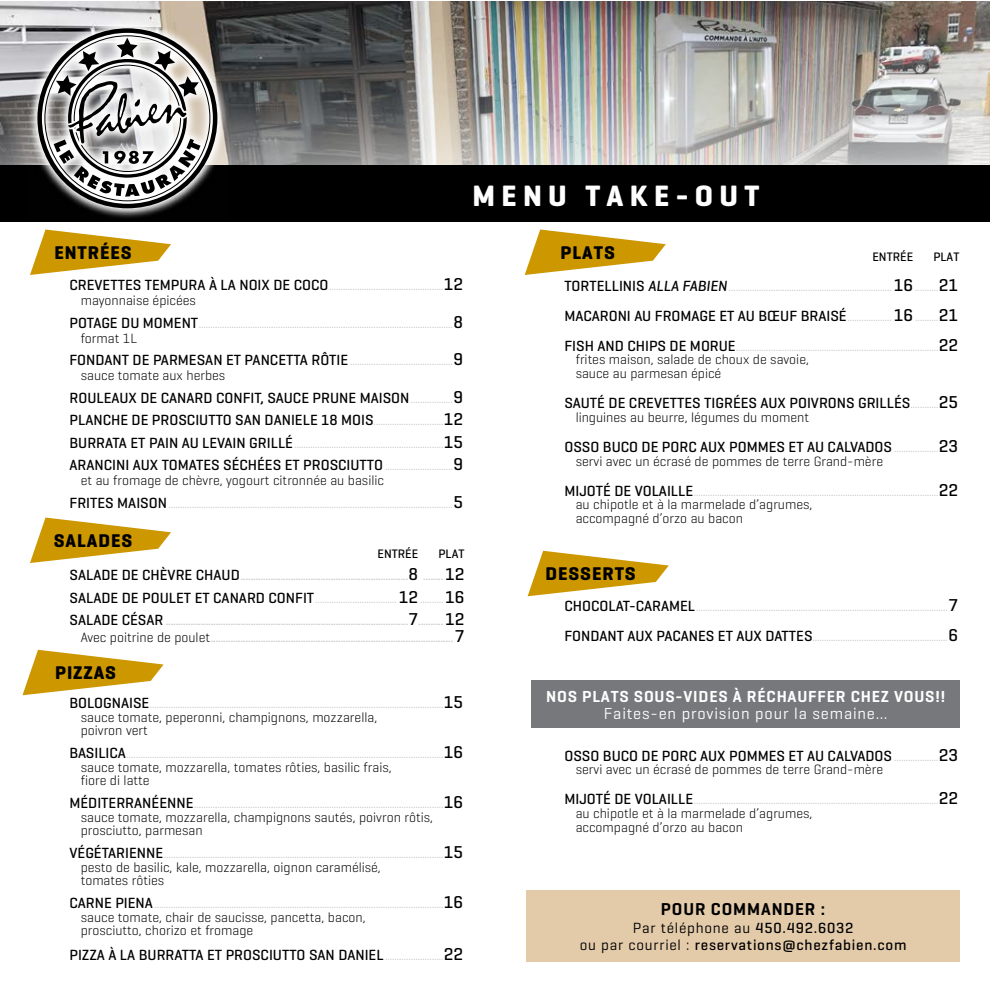
<style>
.page{position:relative;width:990px;height:990px;background:#fff}
.page>*{position:absolute;margin:0;border:0;box-sizing:border-box;transform-origin:0 0}
.t1{font:700 30px "Geogrotesque";letter-spacing:.21em;color:#fff}
.t2{font:700 18.75px "Geogrotesque";letter-spacing:.05em;color:#000}
.t3{font:600 17.5px "Geogrotesque";letter-spacing:.05em;color:#000}
.t4{font:600 16.25px "Geogrotesque";letter-spacing:.05em;color:#fff}
.t5{font:16.25px "Geogrotesque";letter-spacing:.05em;color:#fff}
.t6{font:500 15px/22.5px "Geogrotesque";color:#000}
.t7{font:500 15px/17.5px "Geogrotesque";letter-spacing:.05em;color:#000;text-align:center}
.t8{font:300 13.75px/13.8px "Geogrotesque";color:#000}
.t9{font:500 12.5px "Geogrotesque";color:#000}
.t10{font:500 10px "Geogrotesque";color:#c7c8ca}
.t11{font:600 10px/16.2px "Geogrotesque";color:#c7c8ca;text-align:right}
.s1{font-size:15px;color:#000}
.s2{font-size:17.5px;color:#000}
.s3{font-size:10px;color:#c7c8ca}
.s4{font-size:17.5px}
.s5{font-weight:500;font-size:15px;color:#000}
.s6{font-weight:500;font-size:17.5px;color:#000}
.s7{font-weight:300;font-size:13.75px;color:#000}
.s8{font-style:italic;font-size:15px;color:#000}
.s9{font-weight:400}
</style>
<div class="page">
<svg style="left:30px;top:229px;width:141px;height:46px"></svg>
<svg style="left:30px;top:518px;width:141px;height:45px"></svg>
<svg style="left:525px;top:229px;width:141px;height:46px"></svg>
<img style="left:0;top:2px;width:990px;height:163px">
<div style="left:0;top:165px;width:990px;height:56px;background:#000"></div>
<svg style="left:27px;top:18px;width:201px;height:200px"></svg>
<svg style="left:37px;top:28px;width:180px;height:180px"></svg>
<svg style="left:22px;top:650px;width:142px;height:45px"></svg>
<svg style="left:528px;top:551px;width:141px;height:45px"></svg>
<div style="left:526px;top:891px;width:434px;height:71px;background:#e3cbaa"></div>
<div style="left:531px;top:680px;width:429px;height:48px;background:#77787b"></div>
<h1 class="t1" style="left:473px;top:177px;width:288px">MENU TAKE-OUT</h1>
<h2 class="t2" style="left:54px;top:241px;width:79px">ENTRÉES</h2>
<p class="t10" style="left:69px;top:281px;width:395px"><span class="s1">CREVETTES TEMPURA À LA NOIX DE COCO</span>.................................................<span class="s2">12</span></p>
<h3 class="t8" style="left:81px;top:293px;width:117px">mayonnaise épicées</h3>
<p class="t10" style="left:69px;top:318px;width:395px"><span class="s1">POTAGE DU MOMENT</span>.............................................................................................................<span class="s2">8</span></p>
<h3 class="t8" style="left:81px;top:331px;width:58px">format 1L</h3>
<p class="t10" style="left:69px;top:356px;width:395px"><span class="s1">FONDANT DE PARMESAN ET PANCETTA RÔTIE</span> ............................................<span class="s2">9</span></p>
<h3 class="t8" style="left:81px;top:368px;width:146px">sauce tomate aux herbes</h3>
<h3 class="t6" style="left:69px;top:386px;width:395px">ROULEAUX DE CANARD CONFIT, SAUCE PRUNE MAISON<span class="s3">..................</span><span class="s4">9<br></span>PLANCHE DE PROSCIUTTO SAN DANIELE 18 MOIS<span class="s3">..............................</span><span class="s4">12</span></h3>
<p class="t10" style="left:69px;top:438px;width:395px"><span class="s1">BURRATA ET PAIN AU LEVAIN GRILLÉ</span>................................................................<span class="s2">15</span></p>
<h3 class="t6" style="left:69px;top:454px;width:395px">ARANCINI AUX TOMATES SÉCHÉES ET PROSCIUTTO <span class="s3">.............................</span><span class="s4">9</span></h3>
<h3 class="t8" style="left:81px;top:473px;width:305px">et au fromage de chèvre, yogourt citronnée au basilic</h3>
<p class="t10" style="left:69px;top:498px;width:395px"><span class="s1">FRITES MAISON</span>..........................................................................................................................<span class="s2">5</span></p>
<p class="t9" style="left:378px;top:546px;width:42px">ENTRÉE</p>
<p class="t9" style="left:438px;top:546px;width:28px">PLAT</p>
<p class="t11" style="left:69px;top:569px;width:397px"><span class="s5">SALADE DE CHÈVRE CHAUD</span>...................................................................<span class="s6">8</span> ........ <span class="s6">12</span></p>
<p class="t10" style="left:69px;top:593px;width:397px"><span class="s1">SALADE DE POULET ET CANARD CONFIT</span>................................... <span class="s2">12</span> .......... <span class="s2">16</span></p>
<p class="t11" style="left:69px;top:614px;width:397px"><span class="s5">SALADE CÉSAR</span> .................................................................................................<span class="s6">7</span>.......... <span class="s6">12<br></span><span class="s7">Avec poitrine de poulet</span>................................................................................................. <span class="s6">7</span></p>
<h2 class="t2" style="left:54px;top:529px;width:80px">SALADES</h2>
<h2 class="t2" style="left:55px;top:661px;width:62px">PIZZAS</h2>
<p class="t10" style="left:69px;top:698px;width:395px"><span class="s1">BOLOGNAISE</span>..............................................................................................................................<span class="s2">15</span></p>
<h3 class="t8" style="left:81px;top:710px;width:298px">sauce tomate, peperonni, champignons, mozzarella, poivron vert</h3>
<p class="t10" style="left:69px;top:748px;width:395px"><span class="s1">BASILICA</span>........................................................................................................................................<span class="s2">16</span></p>
<h3 class="t8" style="left:81px;top:760px;width:312px">sauce tomate, mozzarella, tomates rôties, basilic frais, fiore di latte</h3>
<p class="t10" style="left:69px;top:798px;width:395px"><span class="s1">MÉDITERRANÉENNE</span>...........................................................................................................<span class="s2">16</span></p>
<h3 class="t8" style="left:81px;top:810px;width:354px">sauce tomate, mozzarella, champignons sautés, poivron rôtis, prosciutto, parmesan</h3>
<p class="t10" style="left:69px;top:848px;width:395px"><span class="s1">VÉGÉTARIENNE</span>........................................................................................................................<span class="s2">15</span></p>
<h3 class="t8" style="left:81px;top:860px;width:302px">pesto de basilic, kale, mozzarella, oignon caramélisé, tomates rôties</h3>
<p class="t10" style="left:69px;top:898px;width:395px"><span class="s1">CARNE PIENA</span> ............................................................................................................................<span class="s2">16</span></p>
<h3 class="t8" style="left:81px;top:910px;width:286px">sauce tomate, chair de saucisse, pancetta, bacon, prosciutto, chorizo et fromage</h3>
<h3 class="t6" style="left:69px;top:944px;width:395px">PIZZA À LA BURRATTA ET PROSCIUTTO SAN DANIEL<span class="s3">.........................</span><span class="s4">22</span></h3>
<h2 class="t2" style="left:561px;top:241px;width:56px">PLATS</h2>
<p class="t9" style="left:872px;top:249px;width:42px">ENTRÉE</p>
<p class="t9" style="left:933px;top:249px;width:28px">PLAT</p>
<p class="t10" style="left:564px;top:281px;width:395px"><span class="s1">TORTELLINIS</span> <span class="s8">ALLA FABIEN</span>...................................................................... <span class="s2">16</span> ..........<span class="s2">21</span></p>
<h3 class="t6" style="left:564px;top:304px;width:395px">MACARONI AU FROMAGE ET AU BŒUF BRAISÉ<span class="s3">...................</span> <span class="s4">16</span> <span class="s3">..........</span><span class="s4">21</span></h3>
<p class="t10" style="left:564px;top:341px;width:395px"><span class="s1">FISH AND CHIPS DE MORUE</span>.......................................................................................<span class="s2">22</span></p>
<h3 class="t8" style="left:576px;top:352px;width:235px">frites maison, salade de choux de savoie, sauce au parmesan épicé</h3>
<h3 class="t6" style="left:564px;top:391px;width:395px">SAUTÉ DE CREVETTES TIGRÉES AUX POIVRONS GRILLÉS<span class="s3">............</span><span class="s4">25</span></h3>
<h3 class="t8" style="left:576px;top:410px;width:235px">linguines au beurre, légumes du moment</h3>
<h3 class="t6" style="left:564px;top:435px;width:395px">OSSO BUCO DE PORC AUX POMMES ET AU CALVADOS <span class="s3">...................</span><span class="s4">23</span></h3>
<h3 class="t8" style="left:576px;top:454px;width:309px">servi avec un écrasé de pommes de terre Grand-mère</h3>
<p class="t10" style="left:564px;top:486px;width:395px"><span class="s1">MIJOTÉ DE VOLAILLE</span>.........................................................................................................<span class="s2">22</span></p>
<h3 class="t8" style="left:576px;top:497px;width:238px">au chipotle et à la marmelade d’agrumes, accompagné d’orzo au bacon</h3>
<h2 class="t2" style="left:546px;top:562px;width:92px">DESSERTS</h2>
<p class="t10" style="left:564px;top:601px;width:395px"><span class="s1">CHOCOLAT-CARAMEL</span>............................................................................................................<span class="s2">7</span></p>
<p class="t10" style="left:564px;top:631px;width:395px"><span class="s1">FONDANT AUX PACANES ET AUX DATTES</span>..........................................................<span class="s2">6</span></p>
<h3 class="t4" style="left:546px;top:686px;width:401px">NOS PLATS SOUS-VIDES À RÉCHAUFFER CHEZ VOUS!!</h3>
<h3 class="t5" style="left:604px;top:703px;width:285px">Faites-en provision pour la semaine…</h3>
<h3 class="t6" style="left:564px;top:744px;width:395px">OSSO BUCO DE PORC AUX POMMES ET AU CALVADOS <span class="s3">...................</span><span class="s4">23</span></h3>
<h3 class="t8" style="left:576px;top:762px;width:309px">servi avec un écrasé de pommes de terre Grand-mère</h3>
<p class="t10" style="left:564px;top:795px;width:395px"><span class="s1">MIJOTÉ DE VOLAILLE</span>.........................................................................................................<span class="s2">22</span></p>
<h3 class="t8" style="left:576px;top:806px;width:238px">au chipotle et à la marmelade d’agrumes, accompagné d’orzo au bacon</h3>
<h3 class="t3" style="left:661px;top:898px;width:166px">POUR COMMANDER :</h3>
<h3 class="t7" style="left:580px;top:919px;width:328px"><span class="s9">Par téléphone au</span> 450.492.6032<br><span class="s9">ou par courriel :</span> reservations@chezfabien.com</h3>
</div>
